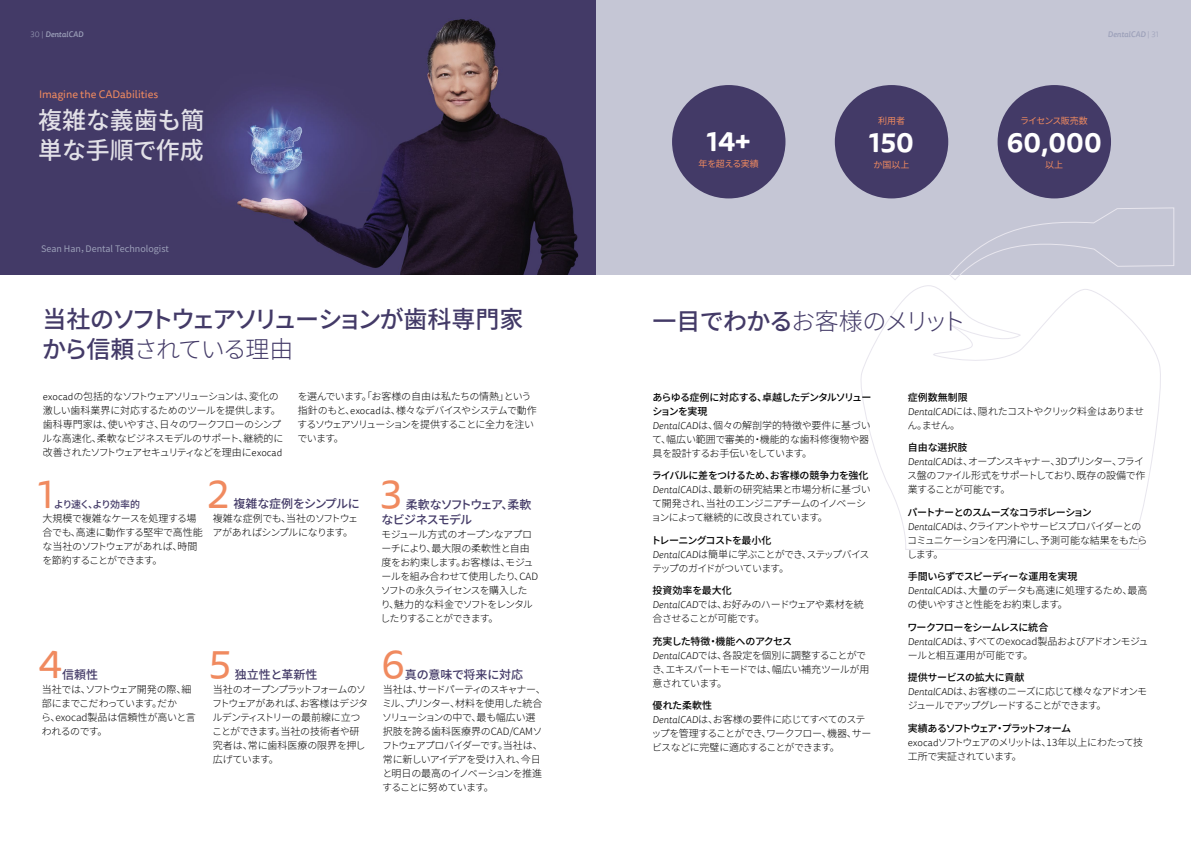
<style>
.page{position:relative;width:1191px;height:842px;background:#fff}
.page>*{position:absolute;margin:0;border:0;box-sizing:border-box;transform-origin:0 0}
.t1{font:40px "Tisa Sans Pro";color:#f08a5f}
.t2{font:700 27px "Tisa Sans Pro";color:#fff}
.t3{font:500 24px/30px "Source Han Sans JP";letter-spacing:-.085em;color:#433a67}
.t4{font:300 24px "Source Han Sans JP";letter-spacing:-.075em;color:#433a67}
.t5{font:500 24px/30px "Source Han Sans JP";letter-spacing:-.005em;color:#fff}
.t6{font:500 12px "Source Han Sans JP";letter-spacing:-.025em;color:#433a67}
.t7{font:500 12px/15px "Source Han Sans JP";letter-spacing:-.075em;color:#433a67}
.t8{font:500 12px "Source Han Sans JP";color:#433a67}
.t9{font:10.9px "Tisa Sans Pro";color:#f08a5f}
.t10{font:300 10px/14px "Source Han Sans JP";letter-spacing:-.055em;color:#000}
.t11{font:300 10px/14px "Source Han Sans JP";letter-spacing:-.085em;color:#000}
.t12{font:300 10px/14px "Source Han Sans JP";letter-spacing:-.015em;color:#000}
.t13{font:300 10px/14px "Source Han Sans JP";letter-spacing:-.03em;color:#000}
.t14{font:300 10px/14px "Source Han Sans JP";letter-spacing:-.035em;color:#000}
.t15{font:300 10px/14px "Source Han Sans JP";letter-spacing:-.08em;color:#000}
.t16{font:500 10px "Source Han Sans JP";letter-spacing:-.105em;color:#433a67}
.t17{font:9px "Source Han Sans JP";color:#9ca0b9}
.t18{font:9px "Source Han Sans JP";letter-spacing:-.015em;color:#f08a5f}
.t19{font:9px "Source Han Sans JP";letter-spacing:-.09em;color:#f08a5f}
.t20{font:9px "Source Han Sans JP";letter-spacing:-.045em;color:#f08a5f}
.t21{font:italic 500 8px "Tisa Sans Pro";color:#9ca0b9}
.s1{font-weight:300;font-style:normal}
.s2{font-weight:300}
.s3{font-family:"Tisa Sans Pro"}
.s4{font-weight:500}
.s5{font-family:"Tisa Sans Pro";font-style:italic}
</style>
<div class="page">
<div style="left:595px;top:0;width:596px;height:275px;background:#c5c6d5"></div>
<svg style="left:949px;top:207px;width:225px;height:73px"></svg>
<svg style="left:860px;top:285px;width:301px;height:265px"></svg>
<img style="left:0;top:0;width:595px;height:275px">
<div style="left:997px;top:85px;width:114px;height:113px;background:#433a67;border-radius:50%"></div>
<div style="left:835px;top:85px;width:113px;height:113px;background:#433a67;border-radius:50%"></div>
<div style="left:672px;top:85px;width:113px;height:113px;background:#433a67;border-radius:50%"></div>
<p class="t21" style="left:30px;top:28px;width:54px"><span class="s1">30 |</span> DentalCAD</p>
<p class="t21" style="left:1107px;top:28px;width:53px">DentalCAD <span class="s1">| 31</span></p>
<p class="t9" style="left:39px;top:87px;width:121px">Imagine the CADabilities</p>
<h3 class="t5" style="left:38px;top:106px;width:168px">複雑な義歯も簡単な手順で作成</h3>
<p class="t17" style="left:41px;top:243px;width:129px">Sean Han，Dental Technologist</p>
<h2 class="t2" style="left:707px;top:122px;width:45px">14+</h2>
<p class="t20" style="left:698px;top:159px;width:62px">年を超える実績</p>
<p class="t18" style="left:878px;top:115px;width:28px">利用者</p>
<h2 class="t2" style="left:869px;top:122px;width:46px">150</h2>
<p class="t18" style="left:873px;top:159px;width:37px">か国以上</p>
<p class="t19" style="left:1020px;top:115px;width:69px">ライセンス販売数</p>
<h2 class="t2" style="left:1006px;top:122px;width:96px">60,000</h2>
<p class="t18" style="left:1045px;top:159px;width:19px">以上</p>
<h3 class="t3" style="left:42px;top:305px;width:483px">当社のソフトウェアソリューションが歯科専門家から信頼<span class="s2">されている理由</span></h3>
<p class="t10" style="left:42px;top:390px;width:243px"><span class="s3">exocad</span>の包括的なソフトウェアソリューションは、変化の激しい歯科業界に対応するためのツールを提供します。歯科専門家は、使いやすさ、日々のワークフローのシンプルな高速化、柔軟なビジネスモデルのサポート、継続的に改善されたソフトウェアセキュリティなどを理由に<span class="s3">exocad</span></p>
<p class="t10" style="left:297px;top:390px;width:241px">を選んでいます。「お客様の自由は私たちの情熱」という指針のもと、<span class="s3">exocad</span>は、様々なデバイスやシステムで動作するソウェアソリューションを提供することに全力を注いでいます。</p>
<p class="t10" style="left:907px;top:390px;width:238px"><span class="s4">症例数無制限<br></span><span class="s5">DentalCAD</span>には、隠れたコストやクリック料金はありません。ません。</p>
<h3 class="t4" style="left:652px;top:307px;width:315px"><span class="s4">一目でわかる</span>お客様のメリット</h3>
<p class="t12" style="left:652px;top:390px;width:221px"><span class="s4">あらゆる症例に対応する、卓越したデンタルソリューションを実現<br></span><span class="s5">DentalCAD</span>は、個々の解剖学的特徴や要件に基づいて、幅広い範囲で審美的・機能的な歯科修復物や器具を設計するお手伝いをしています。</p>
<p class="t10" style="left:651px;top:469px;width:221px"><span class="s4">ライバルに差をつけるため、お客様の競争力を強化<br></span><span class="s5">DentalCAD</span>は、最新の研究結果と市場分析に基づいて開発され、当社のエンジニアチームのイノベーションによって継続的に改良されています。</p>
<p class="t15" style="left:651px;top:533px;width:220px"><span class="s4">トレーニングコストを最小化<br></span><span class="s5">DentalCAD</span>は簡単に学ぶことができ、ステップバイステップのガイドがついています。</p>
<p class="t10" style="left:652px;top:584px;width:213px"><span class="s4">投資効率を最大化<br></span><span class="s5">DentalCAD</span>では、お好みのハードウェアや素材を統合させることが可能です。</p>
<p class="t10" style="left:652px;top:634px;width:219px"><span class="s4">充実した特徴・機能へのアクセス<br></span><span class="s5">DentalCAD</span>では、各設定を個別に調整することができ、エキスパートモードでは、幅広い補充ツールが用意されています。</p>
<p class="t10" style="left:651px;top:699px;width:221px"><span class="s4">優れた柔軟性<br></span><span class="s5">DentalCAD</span>は、お客様の要件に応じてすべてのステップを管理することができ、ワークフロー、機器、サービスなどに完璧に適応することができます。</p>
<p class="t11" style="left:907px;top:441px;width:240px"><span class="s4">自由な選択肢<br></span><span class="s5">DentalCAD</span>は、オープンスキャナー、3Dプリンター、フライス盤のファイル形式をサポートしており、既存の設備で作業することが可能です。</p>
<p class="t10" style="left:907px;top:505px;width:242px"><span class="s4">パートナーとのスムーズなコラボレーション<br></span><span class="s5">DentalCAD</span>は、クライアントやサービスプロバイダーとのコミュニケーションを円滑にし、予測可能な結果をもたらします。</p>
<p class="t10" style="left:907px;top:570px;width:241px"><span class="s4">手間いらずでスピーディーな運用を実現<br></span><span class="s5">DentalCAD</span>は、大量のデータも高速に処理するため、最高の使いやすさと性能をお約束します。</p>
<p class="t13" style="left:907px;top:620px;width:243px"><span class="s4">ワークフローをシームレスに統合<br></span><span class="s5">DentalCAD</span>は、すべてのexocad製品およびアドオンモジュールと相互運用が可能です。</p>
<p class="t11" style="left:907px;top:671px;width:241px"><span class="s4">提供サービスの拡大に貢献<br></span><span class="s5">DentalCAD</span>は、お客様のニーズに応じて様々なアドオンモジュールでアップグレードすることができます。</p>
<p class="t10" style="left:907px;top:721px;width:237px"><span class="s4">実績あるソフトウェア・プラットフォーム<br></span><span class="s3">exocad</span>ソフトウェアのメリットは、13年以上にわたって技工所で実証されています。</p>
<h1 class="t1" style="left:208px;top:467px;width:23px">2</h1>
<h1 class="t1" style="left:38px;top:467px;width:17px">1</h1>
<h1 class="t1" style="left:380px;top:467px;width:23px">3</h1>
<p class="t6" style="left:233px;top:497px;width:128px">複雑な症例をシンプルに</p>
<p class="t10" style="left:212px;top:511px;width:147px">複雑な症例でも、当社のソフトウェアがあればシンプルになります。</p>
<p class="t7" style="left:381px;top:497px;width:152px;text-indent:25px">柔軟なソフトウェア、柔軟なビジネスモデル</p>
<p class="t10" style="left:380px;top:527px;width:159px">モジュール方式のオープンなアプローチにより、最大限の柔軟性と自由度をお約束します。お客様は、モジュールを組み合わせて使用したり、CADソフトの永久ライセンスを購入したり、魅力的な料金でソフトをレンタルしたりすることができます。</p>
<p class="t16" style="left:54px;top:499px;width:88px">より速く、より効率的</p>
<p class="t10" style="left:42px;top:511px;width:162px">大規模で複雑なケースを処理する場合でも、高速に動作する堅牢で高性能な当社のソフトウェアがあれば、時間を節約することができます。</p>
<h1 class="t1" style="left:381px;top:637px;width:25px">6</h1>
<h1 class="t1" style="left:39px;top:637px;width:25px">4</h1>
<h1 class="t1" style="left:209px;top:637px;width:23px">5</h1>
<p class="t8" style="left:235px;top:667px;width:84px">独立性と革新性</p>
<p class="t10" style="left:212px;top:682px;width:157px">当社のオープンプラットフォームのソフトウェアがあれば、お客様はデジタルデンティストリーの最前線に立つことができます。当社の技術者や研究者は、常に歯科医療の限界を押し広げています。</p>
<p class="t6" style="left:62px;top:668px;width:38px">信頼性</p>
<p class="t14" style="left:41px;top:682px;width:156px">当社では、ソフトウェア開発の際、細部にまでこだわっています。だか<br>ら、exocad製品は信頼性が高いと言われるのです。</p>
<p class="t6" style="left:405px;top:668px;width:120px">真の意味で将来に対応</p>
<p class="t10" style="left:382px;top:683px;width:165px">当社は、サードパーティのスキャナー、ミル、プリンター、材料を使用した統合ソリューションの中で、最も幅広い選択肢を誇る歯科医療界のCAD/CAMソフトウェアプロバイダーです。当社は、常に新しいアイデアを受け入れ、今日と明日の最高のイノベーションを推進することに努めています。</p>
</div>
